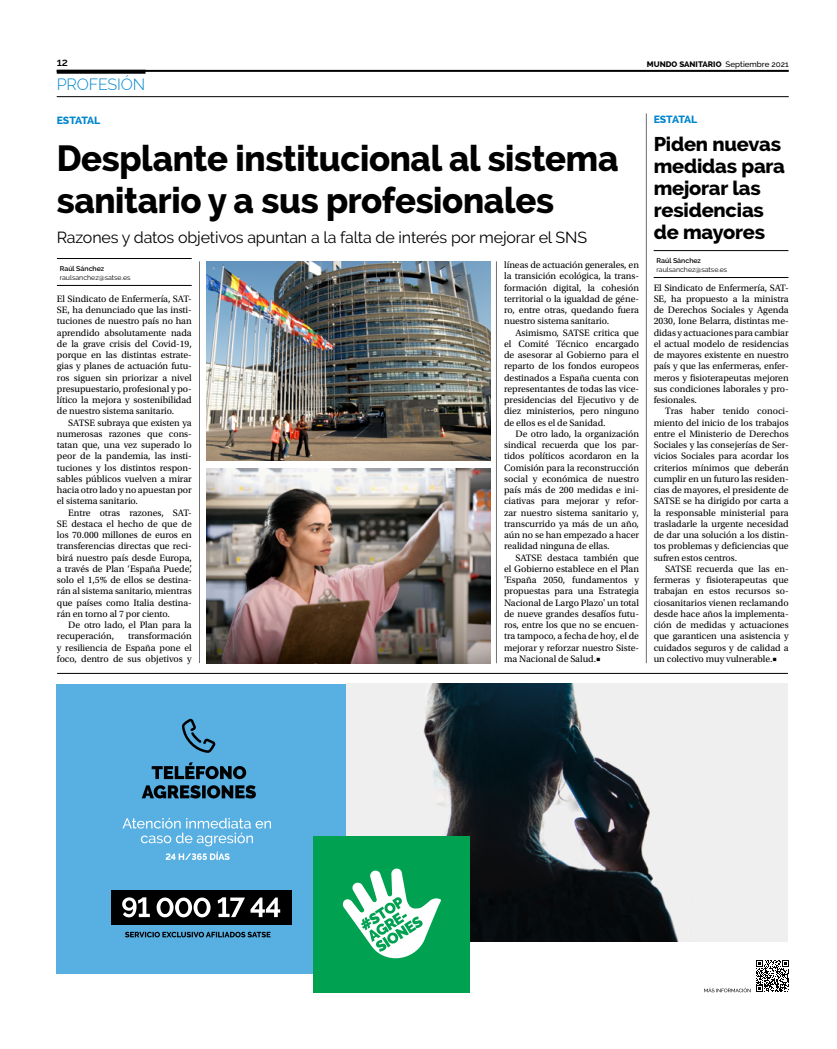
<style>
.page{position:relative;width:837px;height:1049px;background:#fff}
.page>*{position:absolute;margin:0;border:0;box-sizing:border-box;transform-origin:0 0}
.t1{font:800 36.5px/42px "Raleway";letter-spacing:-.01em;color:#000;scale:.95 1}
.t2{font:800 20px/22px "Raleway";letter-spacing:-.01em;color:#000}
.t3{font:16px "Raleway";letter-spacing:-.01em;color:#000}
.t4{font:300 16px "Raleway";letter-spacing:-.01em;color:#0086ce}
.t5{font:600 11px "Raleway";color:#000}
.t6{font:800 10.5px "Raleway";letter-spacing:-.04em;color:#0086ce}
.t7{font:9.8px/11.3px "Utopia Std";letter-spacing:-.005em;color:#000;text-align:justify}
.t8{font:800 8px "Raleway";color:#000}
.t9{font:7px "Raleway";color:#000}
.t10{font:600 7px "Raleway";color:#000}
.s1{font-weight:500}
</style>
<div class="page">
<hr style="left:57px;top:70px;width:731px;height:2px;background:#000">
<svg style="left:57px;top:72px;width:88px;height:2px"></svg>
<hr style="left:57px;top:96px;width:731px;height:1px;background:#000">
<hr style="left:653px;top:250px;width:135px;height:1px;background:#000">
<hr style="left:653px;top:277px;width:135px;height:1px;background:#000">
<hr style="left:57px;top:673px;width:730px;height:1px;background:#000">
<hr style="left:57px;top:258px;width:135px;height:1px;background:#000">
<hr style="left:57px;top:285px;width:135px;height:1px;background:#000">
<img style="left:206px;top:261px;width:284px;height:200px">
<img style="left:206px;top:468px;width:284px;height:195px">
<hr style="left:199px;top:261px;width:1px;height:402px;background:#706f6f">
<hr style="left:496px;top:261px;width:1px;height:402px;background:#706f6f">
<hr style="left:646px;top:113px;width:1px;height:550px;background:#706f6f">
<img style="left:346px;top:684px;width:441px;height:257px">
<div style="left:56px;top:684px;width:290px;height:289px;background:#57afe2"></div>
<div style="left:111px;top:890px;width:180px;height:34px;background:#000"></div>
<svg style="left:142px;top:785px;width:114px;height:13px"></svg>
<svg style="left:152px;top:762px;width:94px;height:17px"></svg>
<svg style="left:181px;top:719px;width:34px;height:34px"></svg>
<svg style="left:122px;top:818px;width:149px;height:42px"></svg>
<svg style="left:122px;top:897px;width:158px;height:20px"></svg>
<svg style="left:125px;top:932px;width:145px;height:5px"></svg>
<svg style="left:704px;top:987px;width:46px;height:5px"></svg>
<svg style="left:756px;top:960px;width:32px;height:32px"></svg>
<div style="left:314px;top:836px;width:156px;height:156px;background:#00a151"></div>
<svg style="left:342px;top:868px;width:99px;height:91px"></svg>
<p class="t5" style="left:57px;top:56px;width:13px">12</p>
<p class="t8" style="left:646px;top:60px;width:143px">MUNDO SANITARIO <span class="s1">Septiembre 2021</span></p>
<h3 class="t4" style="left:57px;top:75px;width:90px">PROFESIÓN</h3>
<p class="t6" style="left:653px;top:114px;width:45px">ESTATAL</p>
<h2 class="t2" style="left:653px;top:133px;width:133px">Piden nuevas medidas para mejorar las residencias de mayores</h2>
<p class="t10" style="left:656px;top:256px;width:46px">Raúl Sánchez</p>
<p class="t9" style="left:656px;top:265px;width:72px">raulsanchez@satse.es</p>
<p class="t7" style="left:653px;top:282px;width:136px">El Sindicato de Enfermería, SAT-SE, ha propuesto a la ministra de Derechos Sociales y Agenda 2030, Ione Belarra, distintas me&shy;didas y actuaciones para cambiar el actual modelo de residencias de mayores existente en nuestro país y que las enfermeras, enfer&shy;meros y fisioterapeutas mejoren sus condiciones laborales y pro&shy;fesionales.</p>
<p class="t7" style="left:653px;top:406px;width:136px;text-indent:11px">Tras haber tenido conoci&shy;miento del inicio de los trabajos entre el Ministerio de Derechos Sociales y las consejerías de Ser&shy;vicios Sociales para acordar los criterios mínimos que deberán cumplir en un futuro las residen&shy;cias de mayores, el presidente de SATSE se ha dirigido por carta a la responsable ministerial para trasladarle la urgente necesidad de dar una solución a los distin&shy;tos problemas y deficiencias que sufren estos centros.</p>
<p class="t7" style="left:653px;top:563px;width:136px;text-indent:11px">SATSE recuerda que las en&shy;fermeras y fisioterapeutas que trabajan en estos recursos so&shy;ciosanitarios vienen reclamando desde hace años la implementa&shy;ción de medidas y actuaciones que garanticen una asistencia y cuidados seguros y de calidad a un colectivo muy vulnerable.■</p>
<p class="t6" style="left:57px;top:114px;width:45px">ESTATAL</p>
<h1 class="t1" style="left:57px;top:138px;width:592px">Desplante institucional al sistema sanitario y a sus profesionales</h1>
<h3 class="t3" style="left:57px;top:228px;width:531px">Razones y datos objetivos apuntan a la falta de interés por mejorar el SNS</h3>
<p class="t10" style="left:60px;top:264px;width:46px">Raúl Sánchez</p>
<p class="t9" style="left:60px;top:273px;width:72px">raulsanchez@satse.es</p>
<p class="t7" style="left:57px;top:293px;width:136px">El Sindicato de Enfermería, SAT-SE, ha denunciado que las insti&shy;tuciones de nuestro país no han aprendido absolutamente nada de la grave crisis del Covid-19, porque en las distintas estrate&shy;gias y planes de actuación futu&shy;ros siguen sin priorizar a nivel presupuestario, profesional y po&shy;lítico la mejora y sostenibilidad de nuestro sistema sanitario.</p>
<p class="t7" style="left:57px;top:417px;width:136px;text-indent:11px">SATSE subraya que existen ya numerosas razones que cons&shy;tatan que, una vez superado lo peor de la pandemia, las insti&shy;tuciones y los distintos respon&shy;sables públicos vuelven a mirar hacia otro lado y no apuestan por el sistema sanitario.</p>
<p class="t7" style="left:57px;top:507px;width:136px;text-indent:11px">Entre otras razones, SAT-SE destaca el hecho de que de los 70.000 millones de euros en transferencias directas que reci&shy;birá nuestro país desde Europa, a través de Plan ‘España Puede’, solo el 1,5% de ellos se destina&shy;rán al sistema sanitario, mientras que países como Italia destina&shy;rán en torno al 7 por ciento.</p>
<p class="t7" style="left:57px;top:619px;width:136px;text-indent:11px">De otro lado, el Plan para la recuperación,</p>
<p class="t7" style="left:504px;top:259px;width:136px">líneas de actuación generales, en la transición ecológica, la trans&shy;formación digital, la cohesión territorial o la igualdad de géne&shy;ro, entre otras, quedando fuera nuestro sistema sanitario.</p>
<p class="t7" style="left:504px;top:327px;width:136px;text-indent:11px">Asimismo, SATSE critica que el Comité Técnico encargado de asesorar al Gobierno para el reparto de los fondos europeos destinados a España cuenta con representantes de todas las vice&shy;presidencias del Ejecutivo y de diez ministerios, pero ninguno de ellos es el de Sanidad.</p>
<p class="t7" style="left:504px;top:428px;width:136px;text-indent:11px">De otro lado, la organización sindical recuerda que los par&shy;tidos políticos acordaron en la Comisión para la reconstrucción social y económica de nuestro país más de 200 medidas e ini&shy;ciativas para mejorar y refor&shy;zar nuestro sistema sanitario y, transcurrido ya más de un año, aún no se han empezado a hacer realidad ninguna de ellas.</p>
<p class="t7" style="left:504px;top:552px;width:136px;text-indent:11px">SATSE destaca también que el Gobierno establece en el Plan 'España 2050, fundamentos y propuestas para una Estrategia Nacional de Largo Plazo' un total de nueve grandes desafíos futu&shy;ros, entre los que no se encuen&shy;tra tampoco, a fecha de hoy, el de mejorar y reforzar nuestro Siste&shy;ma Nacional de Salud.■</p>
<p class="t7" style="left:57px;top:631px;width:136px;text-indent:71px">transformación y resiliencia de España pone el foco, dentro de sus objetivos y</p>
</div>
